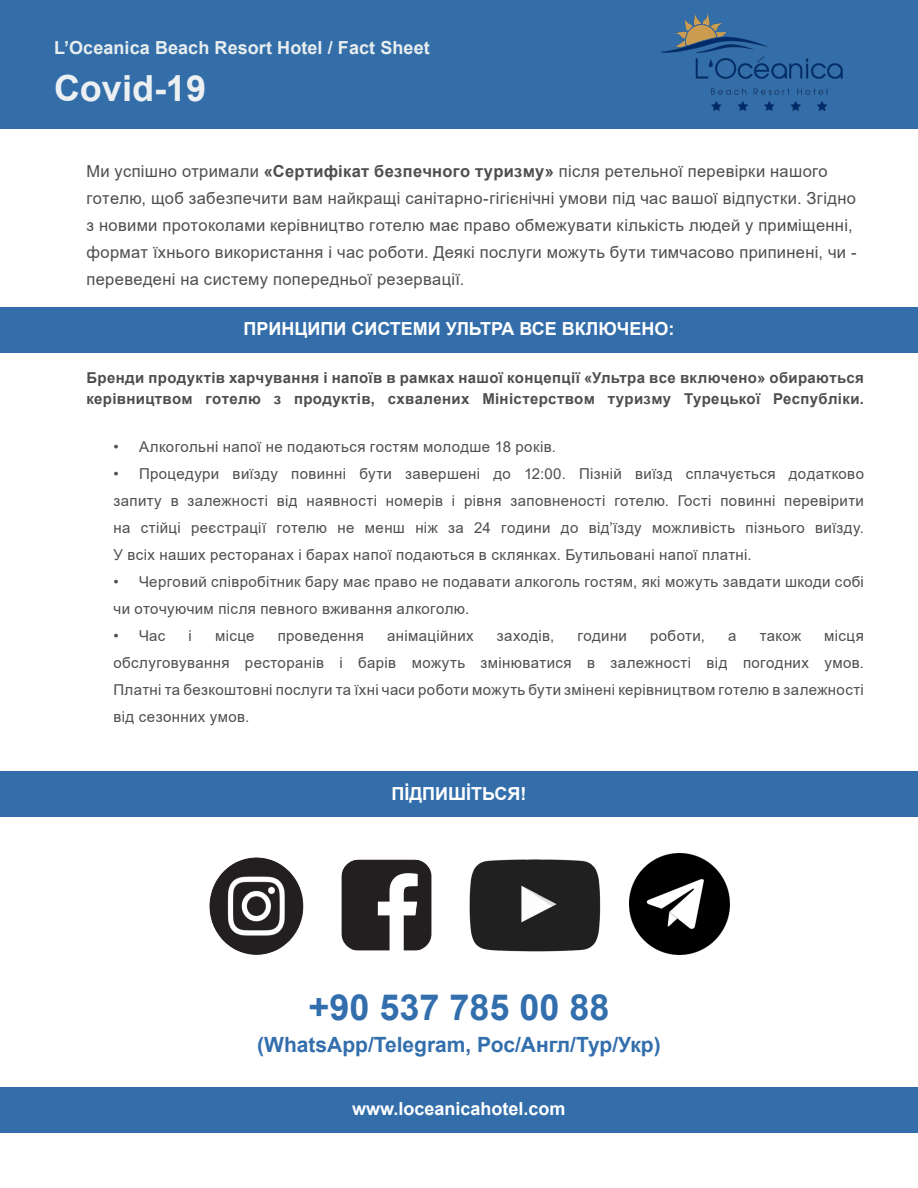
<style>
.page{position:relative;width:918px;height:1188px;background:#fff}
.page>*{position:absolute;margin:0;border:0;box-sizing:border-box;transform-origin:0 0}
.t1{font:700 36px "Arial";color:#336ead}
.t2{font:700 36px "Arial";color:#edf0f2}
.t3{font:700 21px "Arial";color:#336ead}
.t4{font:700 18px "Arial";color:#fff}
.t5{font:700 18px "Arial";letter-spacing:.005em;color:#e8eeee}
.t6{font:16.5px/27px "Arial";letter-spacing:.02em;color:#4c4e4f}
.t7{font:15px/27px "Arial";letter-spacing:.025em;color:#4c4e4f;text-align:justify}
.t8{font:700 15px/21px "Arial";letter-spacing:.02em;color:#4c4e4f}
.s1{font-weight:700}
</style>
<div class="page">
<div style="left:0;top:0;width:918px;height:128px;background:#346ea9"></div>
<div style="left:0;top:307px;width:918px;height:46px;background:#336eab"></div>
<div style="left:0;top:771px;width:918px;height:46px;background:#336eab"></div>
<img style="left:209px;top:857px;width:95px;height:98px">
<img style="left:341px;top:859px;width:91px;height:92px">
<img style="left:469px;top:859px;width:132px;height:93px">
<img style="left:630px;top:854px;width:100px;height:101px">
<div style="left:0;top:1087px;width:918px;height:46px;background:#336eab"></div>
<img style="left:661px;top:13px;width:182px;height:98px">
<p class="t5" style="left:54px;top:35px;width:377px">L’Oceanica Beach Resort Hotel / Fact Sheet</p>
<p class="t2" style="left:54px;top:63px;width:154px">Covid-19</p>
<p class="t6" style="left:87px;top:158px;width:772px">Ми успішно отримали <span class="s1">«Сертифікат безпечного туризму»</span> після ретельної перевірки нашого готелю, щоб забезпечити вам найкращі санітарно-гігієнічні умови під час вашої відпустки. Згідно з новими протоколами керівництво готелю має право обмежувати кількість людей у приміщенні, формат їхнього використання і час роботи. Деякі послуги можуть бути тимчасово припинені, чи - переведені на систему попередньої резервації.</p>
<p class="t4" style="left:244px;top:316px;width:432px">ПРИНЦИПИ СИСТЕМИ УЛЬТРА ВСЕ ВКЛЮЧЕНО:</p>
<p class="t8" style="left:87px;top:367px;width:779px">Бренди продуктів харчування і напоїв в рамках нашої концепції «Ультра все включено» обираються керівництвом готелю з продуктів, схвалених Міністерством туризму Турецької Республіки.</p>
<p class="t7" style="left:114px;top:433px;width:444px">• Алкогольні напої не подаються гостям молодше 18 років.</p>
<p class="t7" style="left:114px;top:460px;width:752px">• Процедури виїзду повинні бути завершені до 12:00. Пізній виїзд сплачується додатково запиту в залежності від наявності номерів і рівня заповненості готелю. Гості повинні перевірити на стійці реєстрації готелю не менш ніж за 24 години до від’їзду можливість пізнього виїзду.<br>У всіх наших ресторанах і барах напої подаються в склянках. Бутильовані напої платні.</p>
<p class="t7" style="left:114px;top:568px;width:752px">• Черговий співробітник бару має право не подавати алкоголь гостям, які можуть завдати шкоди собі чи оточуючим після певного вживання алкоголю.</p>
<p class="t7" style="left:114px;top:622px;width:53px">• Час</p>
<p class="t7" style="left:189px;top:622px;width:5px">і</p>
<p class="t7" style="left:215px;top:622px;width:41px">місце</p>
<p class="t7" style="left:278px;top:622px;width:88px">проведення</p>
<p class="t7" style="left:387px;top:622px;width:88px">анімаційних</p>
<p class="t7" style="left:497px;top:622px;width:59px">заходів,</p>
<p class="t7" style="left:578px;top:622px;width:51px">години</p>
<p class="t7" style="left:650px;top:622px;width:56px">роботи,</p>
<p class="t7" style="left:728px;top:622px;width:10px">а</p>
<p class="t7" style="left:760px;top:622px;width:43px">також</p>
<p class="t7" style="left:114px;top:622px;width:752px;text-indent:711px">місця обслуговування ресторанів і барів можуть змінюватися в залежності від погодних умов.<br>Платні та безкоштовні послуги та їхні часи роботи можуть бути змінені керівництвом готелю в залежності від сезонних умов.</p>
<p class="t4" style="left:391px;top:781px;width:137px">ПİДПИШİТЬСЯ!</p>
<p class="t1" style="left:308px;top:982px;width:303px">+90 537 785 00 88</p>
<p class="t3" style="left:257px;top:1030px;width:405px">(WhatsApp/Telegram, Рос/Англ/Тур/Укр)</p>
<p class="t4" style="left:352px;top:1096px;width:215px">www.loceanicahotel.com</p>
</div>
